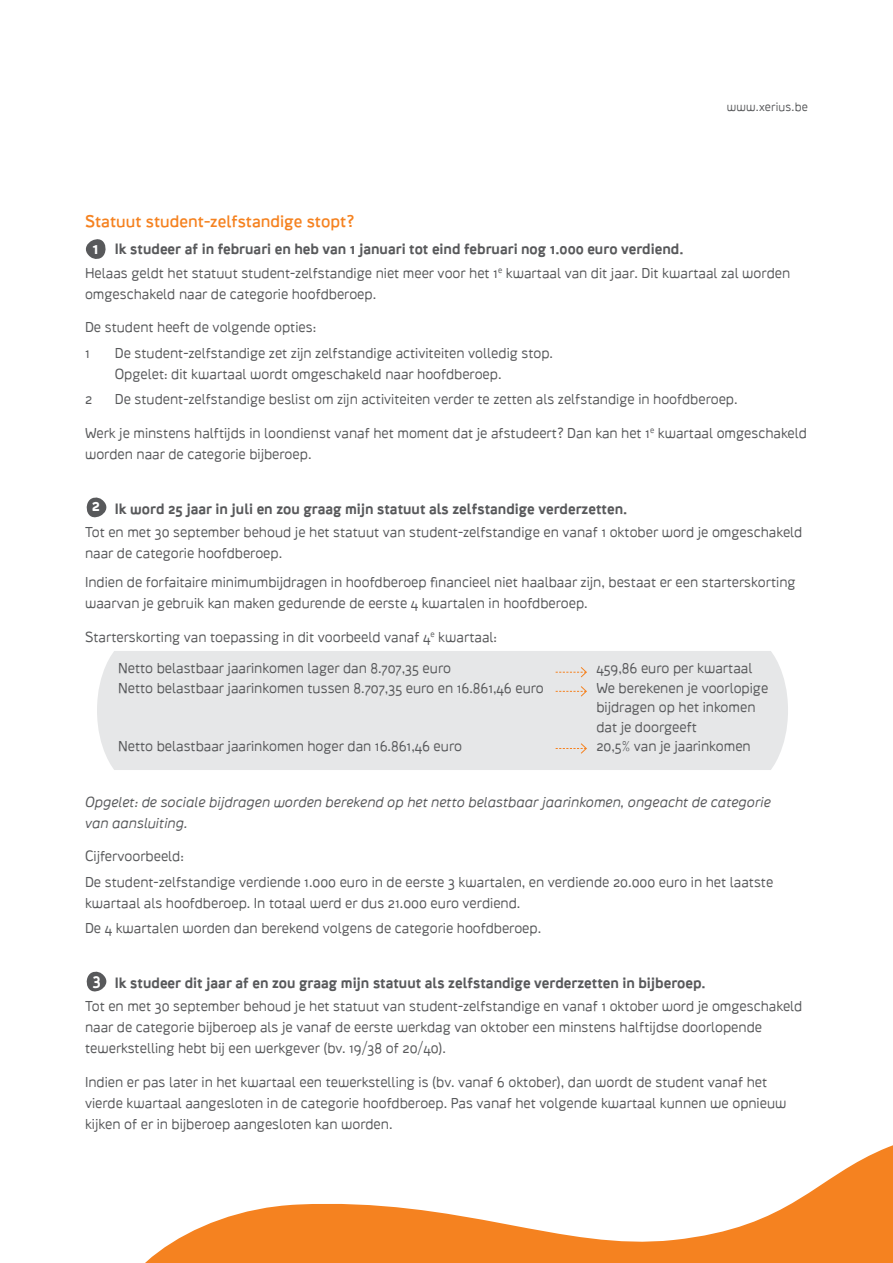
<style>
.page{position:relative;width:893px;height:1263px;background:#fff}
.page>*{position:absolute;margin:0;border:0;box-sizing:border-box;transform-origin:0 0}
.t1{font:16.5px "Crank 8";color:#f58220}
.t2{font:15.75px "Crank 8 Plus Two";color:#fff}
.t3{font:14.25px/21px "Crank 8 Minus Two";color:#58595b}
.t4{font:14.25px "Crank 8 Plus Two";color:#58595b}
.t5{font:italic 14.25px/21px "Crank 8 Minus Two";color:#58595b}
.t6{font:12px "Crank 8 Minus Two";letter-spacing:.015em;color:#58595b}
</style>
<div class="page">
<div style="left:97px;top:651px;width:691px;height:119px;background:#e6e7e8"></div>
<svg style="left:556px;top:666px;width:31px;height:12px"></svg>
<svg style="left:556px;top:685px;width:31px;height:12px"></svg>
<svg style="left:556px;top:742px;width:31px;height:12px"></svg>
<svg style="left:85px;top:239px;width:21px;height:20px"></svg>
<svg style="left:86px;top:497px;width:21px;height:21px"></svg>
<svg style="left:86px;top:971px;width:21px;height:21px"></svg>
<svg style="left:145px;top:1145px;width:748px;height:118px"></svg>
<p class="t1" style="left:85px;top:211px;width:271px">Statuut student-zelfstandige stopt?</p>
<p class="t6" style="left:727px;top:100px;width:83px">www.xerius.be</p>
<p class="t4" style="left:115px;top:240px;width:570px">Ik studeer af in februari en heb van 1 januari tot eind februari nog 1.000 euro verdiend.</p>
<p class="t3" style="left:85px;top:262px;width:707px">Helaas geldt het statuut student-zelfstandige niet meer voor het 1<sup>e</sup> kwartaal van dit jaar. Dit kwartaal zal worden omgeschakeld naar de categorie hoofdberoep.</p>
<p class="t3" style="left:85px;top:315px;width:233px;line-height:25.2px">De student heeft de volgende opties:<br>1</p>
<p class="t2" style="left:93px;top:238px;width:8px">1</p>
<p class="t3" style="left:115px;top:342px;width:440px">De student-zelfstandige zet zijn zelfstandige activiteiten volledig stop.<br>Opgelet: dit kwartaal wordt omgeschakeld naar hoofdberoep.</p>
<p class="t3" style="left:85px;top:388px;width:9px">2</p>
<p class="t3" style="left:115px;top:388px;width:624px">De student-zelfstandige beslist om zijn activiteiten verder te zetten als zelfstandige in hoofdberoep.</p>
<p class="t3" style="left:85px;top:422px;width:723px">Werk je minstens halftijds in loondienst vanaf het moment dat je afstudeert? Dan kan het 1<sup>e</sup> kwartaal omgeschakeld worden naar de categorie bijberoep.</p>
<p class="t2" style="left:92px;top:495px;width:10px">2</p>
<p class="t4" style="left:115px;top:499px;width:514px">Ik word 25 jaar in juli en zou graag mijn statuut als zelfstandige verderzetten.</p>
<p class="t3" style="left:85px;top:521px;width:719px">Tot en met 30 september behoud je het statuut van student-zelfstandige en vanaf 1 oktober word je omgeschakeld naar de categorie hoofdberoep.</p>
<p class="t3" style="left:85px;top:572px;width:712px">Indien de forfaitaire minimumbijdragen in hoofdberoep financieel niet haalbaar zijn, bestaat er een starterskorting waarvan je gebruik kan maken gedurende de eerste 4 kwartalen in hoofdberoep.</p>
<p class="t3" style="left:85px;top:626px;width:414px">Starterskorting van toepassing in dit voorbeeld vanaf 4<sup>e</sup> kwartaal:</p>
<p class="t3" style="left:118px;top:658px;width:335px">Netto belastbaar jaarinkomen lager dan 8.707,35 euro</p>
<p class="t3" style="left:596px;top:658px;width:158px">459,86 euro per kwartaal</p>
<p class="t3" style="left:118px;top:677px;width:427px">Netto belastbaar jaarinkomen tussen 8.707,35 euro en 16.861,46 euro</p>
<p class="t3" style="left:596px;top:678px;width:173px;line-height:19.5px">We berekenen je voorlopige bijdragen op het inkomen dat je doorgeeft</p>
<p class="t3" style="left:118px;top:736px;width:346px">Netto belastbaar jaarinkomen hoger dan 16.861,46 euro</p>
<p class="t3" style="left:596px;top:736px;width:156px">20,5% van je jaarinkomen</p>
<p class="t5" style="left:85px;top:791px;width:687px">Opgelet: de sociale bijdragen worden berekend op het netto belastbaar jaarinkomen, ongeacht de categorie van aansluiting.</p>
<p class="t3" style="left:85px;top:844px;width:690px;line-height:25.2px">Cijfervoorbeeld:<br>De student-zelfstandige verdiende 1.000 euro in de eerste 3 kwartalen, en verdiende 20.000 euro in het laatste</p>
<p class="t3" style="left:85px;top:890px;width:458px;line-height:25.2px">kwartaal als hoofdberoep. In totaal werd er dus 21.000 euro verdiend.<br>De 4 kwartalen worden dan berekend volgens de categorie hoofdberoep.</p>
<p class="t2" style="left:93px;top:969px;width:10px">3</p>
<p class="t4" style="left:115px;top:974px;width:592px">Ik studeer dit jaar af en zou graag mijn statuut als zelfstandige verderzetten in bijberoep.</p>
<p class="t3" style="left:85px;top:995px;width:719px">Tot en met 30 september behoud je het statuut van student-zelfstandige en vanaf 1 oktober word je omgeschakeld naar de categorie bijberoep als je vanaf de eerste werkdag van oktober een minstens halftijdse doorlopende tewerkstelling hebt bij een werkgever (bv. 19/38 of 20/40).</p>
<p class="t3" style="left:85px;top:1071px;width:703px">Indien er pas later in het kwartaal een tewerkstelling is (bv. vanaf 6 oktober), dan wordt de student vanaf het vierde kwartaal aangesloten in de categorie hoofdberoep. Pas vanaf het volgende kwartaal kunnen we opnieuw kijken of er in bijberoep aangesloten kan worden.</p>
</div>
